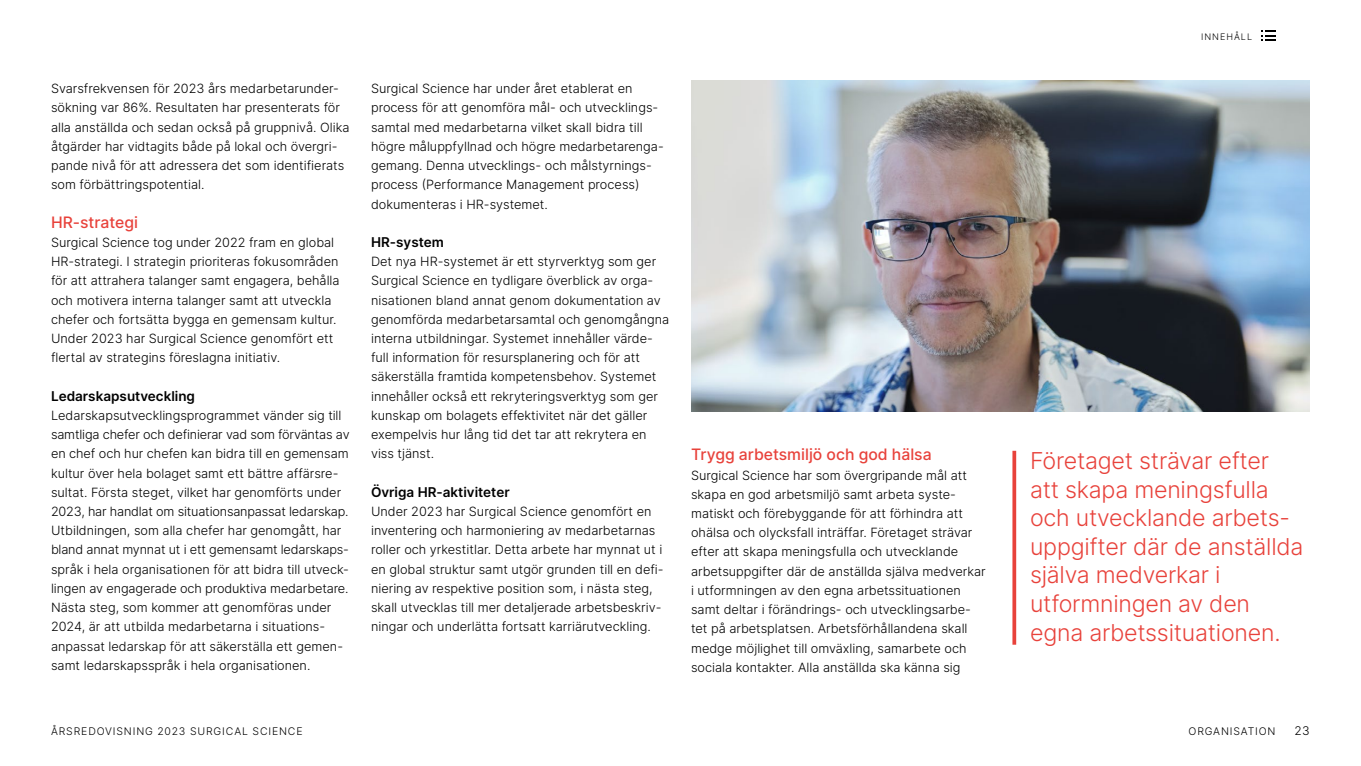
<style>
.page{position:relative;width:1361px;height:766px;background:#fff}
.page>*{position:absolute;margin:0;border:0;box-sizing:border-box;transform-origin:0 0}
.t1{font:300 23.25px/28.5px "Inter";letter-spacing:-.01em;color:#e8423b}
.t2{font:500 15.75px "Inter";color:#e8423b}
.t3{font:600 13.5px "Inter";color:#000}
.t4{font:300 12.75px/19.2px "Inter";color:#000}
.t5{font:300 12px "Inter";color:#000}
.t6{font:300 10.5px "Inter";letter-spacing:.08em;color:#000}
.t7{font:300 9px "Inter";letter-spacing:.11em;color:#000}
</style>
<div class="page">
<svg style="left:1012px;top:450px;width:4px;height:194px"></svg>
<img style="left:691px;top:81px;width:619px;height:330px">
<svg style="left:1261px;top:30px;width:14px;height:11px"></svg>
<p class="t4" style="left:51px;top:79px;width:300px">Svarsfrekvensen för 2023 års medarbetarunder&shy;sökning var 86%. Resultaten har presenterats för alla anställda och sedan också på gruppnivå. Olika åtgärder har vidtagits både på lokal och övergri&shy;pande nivå för att adressera det som identifierats som förbättringspotential.</p>
<p class="t2" style="left:51px;top:210px;width:89px">HR-strategi</p>
<p class="t4" style="left:51px;top:232px;width:290px">Surgical Science tog under 2022 fram en global HR-strategi. I strategin prioriteras fokusområden för att attrahera talanger samt engagera, behålla och motivera interna talanger samt att utveckla chefer och fortsätta bygga en gemensam kultur.<br>Under 2023 har Surgical Science genomfört ett flertal av strategins föreslagna initiativ.</p>
<p class="t3" style="left:51px;top:385px;width:146px">Ledarskapsutveckling</p>
<p class="t4" style="left:51px;top:405px;width:300px">Ledarskapsutvecklingsprogrammet vänder sig till samtliga chefer och definierar vad som förväntas av en chef och hur chefen kan bidra till en gemensam kultur över hela bolaget samt ett bättre affärsre&shy;sultat. Första steget, vilket har genomförts under 2023, har handlat om situationsanpassat ledarskap.<br>Utbildningen, som alla chefer har genomgått, har bland annat mynnat ut i ett gemensamt ledarskaps&shy;språk i hela organisationen för att bidra till utveck&shy;lingen av engagerade och produktiva medarbetare.<br>Nästa steg, som kommer att genomföras under 2024, är att utbilda medarbetarna i situations&shy;anpassat ledarskap för att säkerställa ett gemen&shy;samt ledarskapsspråk i hela organisationen.</p>
<p class="t4" style="left:371px;top:79px;width:294px">Surgical Science har under året etablerat en process för att genomföra mål- och utvecklings&shy;samtal med medarbetarna vilket skall bidra till högre måluppfyllnad och högre medarbetarenga&shy;gemang. Denna utvecklings- och målstyrnings&shy;process (Performance Management process) dokumenteras i HR-systemet.</p>
<p class="t3" style="left:371px;top:232px;width:74px">HR-system</p>
<p class="t4" style="left:371px;top:252px;width:300px">Det nya HR-systemet är ett styrverktyg som ger Surgical Science en tydligare överblick av orga&shy;nisationen bland annat genom dokumentation av genomförda medarbetarsamtal och genomgångna interna utbildningar. Systemet innehåller värde&shy;full information för resursplanering och för att säkerställa framtida kompetensbehov. Systemet innehåller också ett rekryteringsverktyg som ger kunskap om bolagets effektivitet när det gäller exempelvis hur lång tid det tar att rekrytera en viss tjänst.</p>
<p class="t3" style="left:371px;top:481px;width:140px">Övriga HR-aktiviteter</p>
<p class="t4" style="left:371px;top:501px;width:294px">Under 2023 har Surgical Science genomfört en inventering och harmoniering av medarbetarnas roller och yrkestitlar. Detta arbete har mynnat ut i en global struktur samt utgör grunden till en defi&shy;niering av respektive position som, i nästa steg, skall utvecklas till mer detaljerade arbetsbeskriv&shy;ningar och underlätta fortsatt karriärutveckling.</p>
<p class="t2" style="left:691px;top:443px;width:242px">Trygg arbetsmiljö och god hälsa</p>
<p class="t4" style="left:691px;top:465px;width:296px">Surgical Science har som övergripande mål att skapa en god arbetsmiljö samt arbeta syste&shy;matiskt och förebyggande för att förhindra att ohälsa och olycksfall inträffar. Företaget strävar efter att skapa meningsfulla och utvecklande arbetsuppgifter där de anställda själva medverkar i utformningen av den egna arbetssituationen samt deltar i förändrings- och utvecklingsarbe&shy;tet på arbetsplatsen. Arbetsförhållandena skall medge möjlighet till omväxling, samarbete och sociala kontakter. Alla anställda ska känna sig</p>
<p class="t7" style="left:1201px;top:30px;width:53px">INNEHÅLL</p>
<h1 class="t1" style="left:1030px;top:446px;width:275px">Företaget strävar efter att skapa meningsfulla och utvecklande arbets&shy;uppgifter där de anställda själva medverkar i utformningen av den egna arbetssituationen.</h1>
<p class="t6" style="left:51px;top:723px;width:253px">ÅRSREDOVISNING 2023 SURGICAL SCIENCE</p>
<p class="t5" style="left:1294px;top:721px;width:17px">23</p>
<p class="t6" style="left:1188px;top:723px;width:88px">ORGANISATION</p>
</div>
